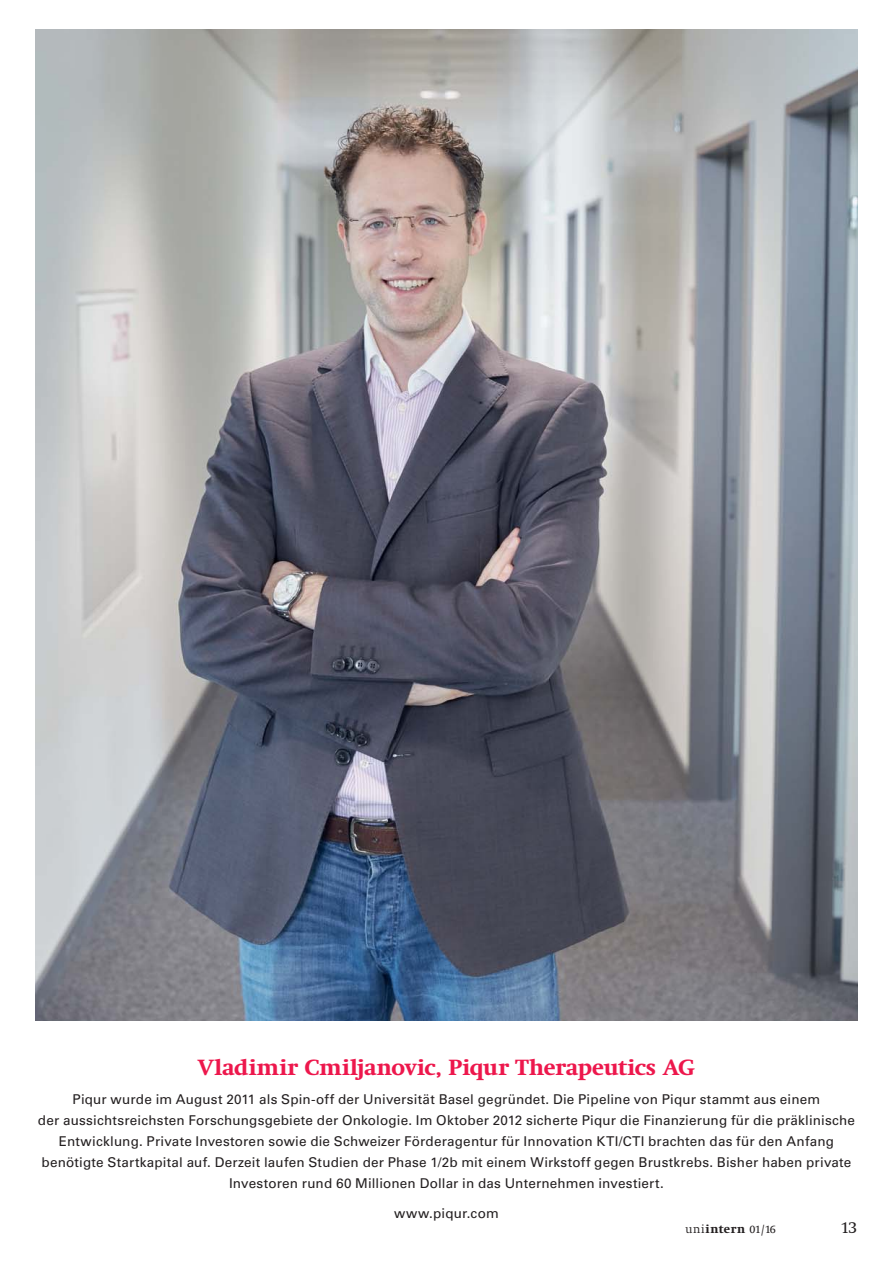
<style>
.page{position:relative;width:893px;height:1263px;background:#fff}
.page>*{position:absolute;margin:0;border:0;box-sizing:border-box;transform-origin:0 0}
.t1{font:700 22.5px "Swift Neue LT Pro";color:#ed174c}
.t2{font:16.5px "Swift Neue LT Pro";color:#231f20}
.t3{font:13.5px/21px "Univers LT Std";letter-spacing:.01em;color:#231f20;text-align:center}
.t4{font:700 12px "Swift Neue LT Pro";letter-spacing:.045em;color:#231f20}
.s1{font-weight:300}
.s2{font-weight:400;font-size:11.25px}
</style>
<div class="page">
<img style="left:36px;top:30px;width:821px;height:990px">
<h1 class="t1" style="left:198px;top:1059px;width:498px">Vladimir Cmiljanovic, Piqur Therapeutics AG</h1>
<p class="t3" style="left:38px;top:1090px;width:818px">Piqur wurde im August 2011 als Spin-off der Universität Basel gegründet. Die Pipeline von Piqur stammt aus einem<br>der aussichtsreichsten Forschungsgebiete der Onkologie. Im Oktober 2012 sicherte Piqur die Finanzierung für die präklinische Entwicklung. Private Investoren sowie die Schweizer Förderagentur für Innovation KTI/CTI brachten das für den Anfang benötigte Startkapital auf. Derzeit laufen Studien der Phase 1/2b mit einem Wirkstoff gegen Brustkrebs. Bisher haben private Investoren rund 60 Millionen Dollar in das Unternehmen investiert.</p>
<p class="t3" style="left:394px;top:1203px;width:106px">www.piqur.com</p>
<p class="t4" style="left:685px;top:1225px;width:92px"><span class="s1">uni</span>intern <span class="s2">01 / 16</span></p>
<p class="t2" style="left:841px;top:1221px;width:17px">13</p>
</div>
